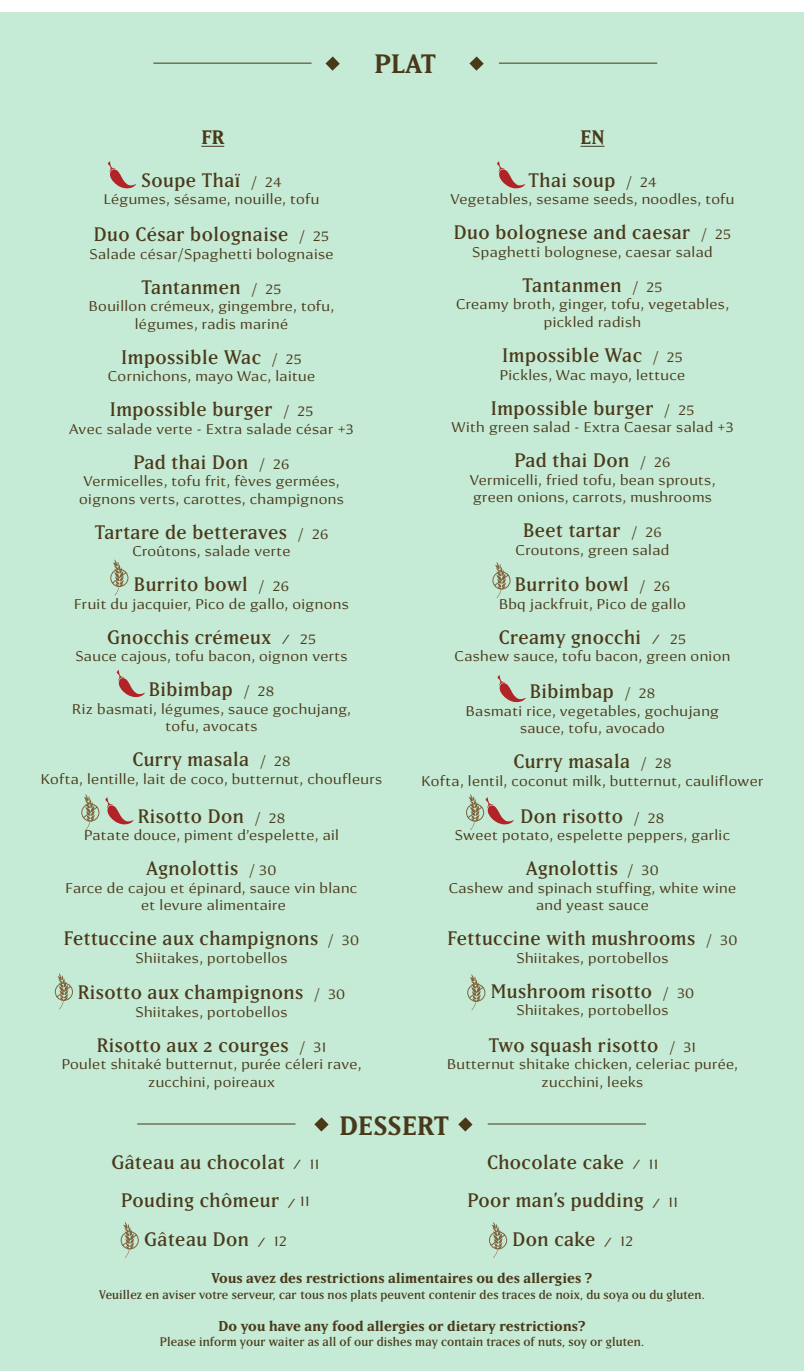
<style>
.page{position:relative;width:804px;height:1371px;background:#fff}
.page>*{position:absolute;margin:0;border:0;box-sizing:border-box;transform-origin:0 0}
.t1{font:700 26.25px "Matrix IIOT";letter-spacing:.025em;color:#49391b}
.t2{font:19.25px/38.9px "Matrix IIOT";letter-spacing:.025em;color:#4a3919;text-align:center}
.t3{font:700 19.25px "Matrix IIOT";color:#49391b}
.t4{font:14px/17.5px "Conglomerate";letter-spacing:.025em;color:#4a3919;text-align:center}
.t5{font:700 14px "Matrix IIOT";letter-spacing:.01em;color:#4a3919}
.t6{font:12.25px "Matrix IIOT";letter-spacing:.01em;color:#4a3919}
.s1{font-family:"Conglomerate";font-size:14px}
.s2{font-family:"Conglomerate";font-size:9.28px}
.s3{color:#49391b}
</style>
<div class="page">
<div style="left:0;top:12px;width:803px;height:1358px;background:#c5ead5"></div>
<svg style="left:201px;top:146px;width:23px;height:1px"></svg>
<svg style="left:580px;top:146px;width:24px;height:1px"></svg>
<svg style="left:325px;top:56px;width:14px;height:15px"></svg>
<svg style="left:469px;top:56px;width:14px;height:15px"></svg>
<hr style="left:498px;top:63px;width:159px;height:1px;background:#4a3919">
<hr style="left:153px;top:63px;width:158px;height:1px;background:#4a3919">
<svg style="left:458px;top:1117px;width:14px;height:14px"></svg>
<svg style="left:314px;top:1117px;width:14px;height:14px"></svg>
<hr style="left:487px;top:1123px;width:158px;height:1px;background:#4a3919">
<hr style="left:137px;top:1123px;width:158px;height:1px;background:#4a3919">
<svg style="left:121px;top:1222px;width:18px;height:35px"></svg>
<svg style="left:489px;top:1222px;width:18px;height:35px"></svg>
<svg style="left:110px;top:559px;width:18px;height:36px"></svg>
<svg style="left:116px;top:670px;width:29px;height:27px"></svg>
<svg style="left:105px;top:797px;width:28px;height:27px"></svg>
<svg style="left:108px;top:161px;width:28px;height:28px"></svg>
<svg style="left:55px;top:973px;width:18px;height:36px"></svg>
<svg style="left:492px;top:562px;width:18px;height:36px"></svg>
<svg style="left:497px;top:675px;width:28px;height:27px"></svg>
<svg style="left:497px;top:161px;width:28px;height:28px"></svg>
<svg style="left:467px;top:974px;width:18px;height:36px"></svg>
<svg style="left:81px;top:794px;width:18px;height:36px"></svg>
<svg style="left:466px;top:794px;width:47px;height:36px"></svg>
<h1 class="t1" style="left:374px;top:47px;width:63px">PLAT</h1>
<h2 class="t3" style="left:201px;top:126px;width:24px">FR</h2>
<h2 class="t3" style="left:580px;top:126px;width:26px">EN</h2>
<h2 class="t2" style="left:141px;top:160px;width:141px">Soupe Thaï <span class="s1">/ 24</span></h2>
<p class="t4" style="left:104px;top:190px;width:217px">Légumes, sésame, nouille, tofu</p>
<h2 class="t2" style="left:94px;top:214px;width:236px">Duo César bolognaise <span class="s1">/ 25</span></h2>
<p class="t4" style="left:89px;top:245px;width:245px">Salade césar/Spaghetti bolognaise</p>
<h2 class="t2" style="left:141px;top:267px;width:141px">Tantanmen <span class="s1">/ 25</span></h2>
<p class="t4" style="left:89px;top:297px;width:247px">Bouillon crémeux, gingembre, tofu, légumes, radis mariné</p>
<h2 class="t2" style="left:121px;top:337px;width:182px">Impossible Wac <span class="s1">/ 25</span></h2>
<p class="t4" style="left:108px;top:367px;width:209px">Cornichons, mayo Wac, laitue</p>
<h2 class="t2" style="left:110px;top:389px;width:205px">Impossible burger <span class="s1">/ 25</span></h2>
<p class="t4" style="left:69px;top:420px;width:286px">Avec salade verte - Extra salade césar +3</p>
<h2 class="t2" style="left:133px;top:442px;width:157px">Pad thai Don <span class="s1">/ 26</span></h2>
<p class="t4" style="left:79px;top:472px;width:266px">Vermicelles, tofu frit, fèves germées, oignons verts, carottes, champignons</p>
<h2 class="t2" style="left:95px;top:512px;width:235px">Tartare de betteraves <span class="s1">/ 26</span></h2>
<p class="t4" style="left:132px;top:542px;width:160px">Croûtons, salade verte</p>
<h2 class="t2" style="left:134px;top:564px;width:156px">Burrito bowl <span class="s1">/ 26</span></h2>
<p class="t4" style="left:74px;top:595px;width:276px">Fruit du jacquier, Pico de gallo, oignons</p>
<h2 class="t2" style="left:107px;top:617px;width:210px">Gnocchis crémeux <span class="s2">/</span> <span class="s1">25</span></h2>
<p class="t4" style="left:75px;top:647px;width:274px">Sauce cajous, tofu bacon, oignon verts</p>
<h2 class="t2" style="left:149px;top:669px;width:127px">Bibimbap <span class="s1">/ 28</span></h2>
<p class="t4" style="left:72px;top:700px;width:280px">Riz basmati, légumes, sauce gochujang, tofu, avocats</p>
<h2 class="t2" style="left:132px;top:739px;width:159px">Curry masala <span class="s1">/ 28</span></h2>
<p class="t4" style="left:41px;top:770px;width:343px">Kofta, lentille, lait de coco, butternut, choufleurs</p>
<h2 class="t2" style="left:138px;top:795px;width:149px">Risotto Don <span class="s1">/ 28</span></h2>
<p class="t4" style="left:84px;top:826px;width:256px">Patate douce, piment d’espelette, ail</p>
<h2 class="t2" style="left:146px;top:848px;width:131px">Agnolottis <span class="s1">/ 30</span></h2>
<p class="t4" style="left:66px;top:878px;width:293px">Farce de cajou et épinard, sauce vin blanc et levure alimentaire</p>
<h2 class="t2" style="left:64px;top:918px;width:297px">Fettuccine aux champignons <span class="s1">/ 30</span></h2>
<p class="t4" style="left:135px;top:948px;width:153px">Shiitakes, portobellos</p>
<h2 class="t2" style="left:78px;top:972px;width:269px">Risotto aux champignons <span class="s1">/ 30</span></h2>
<p class="t4" style="left:135px;top:1002px;width:153px">Shiitakes, portobellos</p>
<h2 class="t2" style="left:97px;top:1025px;width:231px">Risotto aux 2 courges <span class="s1">/ 31</span></h2>
<p class="t4" style="left:62px;top:1055px;width:301px">Poulet shitaké butternut, purée céleri rave, zucchini, poireaux</p>
<h2 class="t2" style="left:528px;top:160px;width:129px">Thai soup <span class="s1">/ 24</span></h2>
<p class="t4" style="left:450px;top:190px;width:285px">Vegetables, sesame seeds, noodles, tofu</p>
<h2 class="t2" style="left:454px;top:213px;width:278px">Duo bolognese and caesar <span class="s1">/ 25</span></h2>
<p class="t4" style="left:472px;top:243px;width:242px">Spaghetti bolognese, caesar salad</p>
<h2 class="t2" style="left:522px;top:265px;width:141px">Tantanmen <span class="s1">/ 25</span></h2>
<p class="t4" style="left:456px;top:295px;width:274px">Creamy broth, ginger, tofu, vegetables, pickled radish</p>
<h2 class="t2" style="left:502px;top:335px;width:182px">Impossible Wac <span class="s1">/ 25</span></h2>
<p class="t4" style="left:499px;top:365px;width:187px">Pickles, Wac mayo, lettuce</p>
<h2 class="t2" style="left:490px;top:388px;width:205px">Impossible burger <span class="s1">/ 25</span></h2>
<p class="t4" style="left:451px;top:418px;width:283px">With green salad - Extra Caesar salad +3</p>
<h2 class="t2" style="left:514px;top:440px;width:157px">Pad thai Don <span class="s1">/ 26</span></h2>
<p class="t4" style="left:469px;top:470px;width:247px;text-align:left">Vermicelli, fried tofu, bean sprouts, green onions, carrots, mushrooms</p>
<h2 class="t2" style="left:523px;top:510px;width:140px">Beet tartar <span class="s1">/ 26</span></h2>
<p class="t4" style="left:515px;top:540px;width:155px">Croutons, green salad</p>
<h2 class="t2" style="left:514px;top:564px;width:156px">Burrito bowl <span class="s1">/ 26</span></h2>
<p class="t4" style="left:499px;top:595px;width:188px">Bbq jackfruit, Pico de gallo</p>
<h2 class="t2" style="left:499px;top:617px;width:188px">Creamy gnocchi <span class="s2">/</span> <span class="s1">25</span></h2>
<p class="t4" style="left:454px;top:647px;width:277px">Cashew sauce, tofu bacon, green onion</p>
<h2 class="t2" style="left:529px;top:671px;width:127px">Bibimbap <span class="s1">/ 28</span></h2>
<p class="t4" style="left:465px;top:701px;width:254px">Basmati rice, vegetables, gochujang sauce, tofu, avocado</p>
<h2 class="t2" style="left:513px;top:741px;width:159px">Curry masala <span class="s1">/ 28</span></h2>
<p class="t4" style="left:421px;top:771px;width:343px">Kofta, lentil, coconut milk, butternut, cauliflower</p>
<h2 class="t2" style="left:520px;top:795px;width:145px">Don risotto <span class="s1">/ 28</span></h2>
<p class="t4" style="left:454px;top:826px;width:277px">Sweet potato, espelette peppers, garlic</p>
<h2 class="t2" style="left:526px;top:848px;width:134px">Agnolottis <span class="s1">/ 30</span></h2>
<p class="t4" style="left:448px;top:878px;width:289px">Cashew and spinach stuffing, white wine and yeast sauce</p>
<h2 class="t2" style="left:447px;top:918px;width:291px">Fettuccine with mushrooms <span class="s1">/ 30</span></h2>
<p class="t4" style="left:516px;top:948px;width:153px">Shiitakes, portobellos</p>
<h2 class="t2" style="left:490px;top:970px;width:205px">Mushroom risotto <span class="s1">/ 30</span></h2>
<p class="t4" style="left:516px;top:1001px;width:153px">Shiitakes, portobellos</p>
<h2 class="t2" style="left:488px;top:1025px;width:209px">Two squash risotto <span class="s1">/ 31</span></h2>
<p class="t4" style="left:447px;top:1055px;width:292px">Butternut shitake chicken, celeriac purée, zucchini, leeks</p>
<h1 class="t1" style="left:339px;top:1109px;width:111px">DESSERT</h1>
<h2 class="t2" style="left:111px;top:1141px;width:209px">Gâteau au chocolat <span class="s2">/</span> <span class="s1">11<br></span>Pouding chômeur <span class="s2">/</span> <span class="s1">11<br></span>Gâteau <span class="s3">Don</span> <span class="s2">/</span> <span class="s1">12</span></h2>
<h2 class="t2" style="left:467px;top:1141px;width:212px">Chocolate cake <span class="s2">/</span> <span class="s1">11<br></span>Poor man’s pudding <span class="s2">/</span> <span class="s1">11<br></span>Don cake <span class="s2">/</span> <span class="s1">12</span></h2>
<p class="t5" style="left:211px;top:1268px;width:382px">Vous avez des restrictions alimentaires ou des allergies ?</p>
<p class="t6" style="left:99px;top:1287px;width:606px">Veuillez en aviser votre serveur, car tous nos plats peuvent contenir des traces de noix, du soya ou du gluten.</p>
<p class="t5" style="left:218px;top:1317px;width:368px">Do you have any food allergies or dietary restrictions?</p>
<p class="t6" style="left:160px;top:1333px;width:485px">Please inform your waiter as all of our dishes may contain traces of nuts, soy or gluten.</p>
</div>
